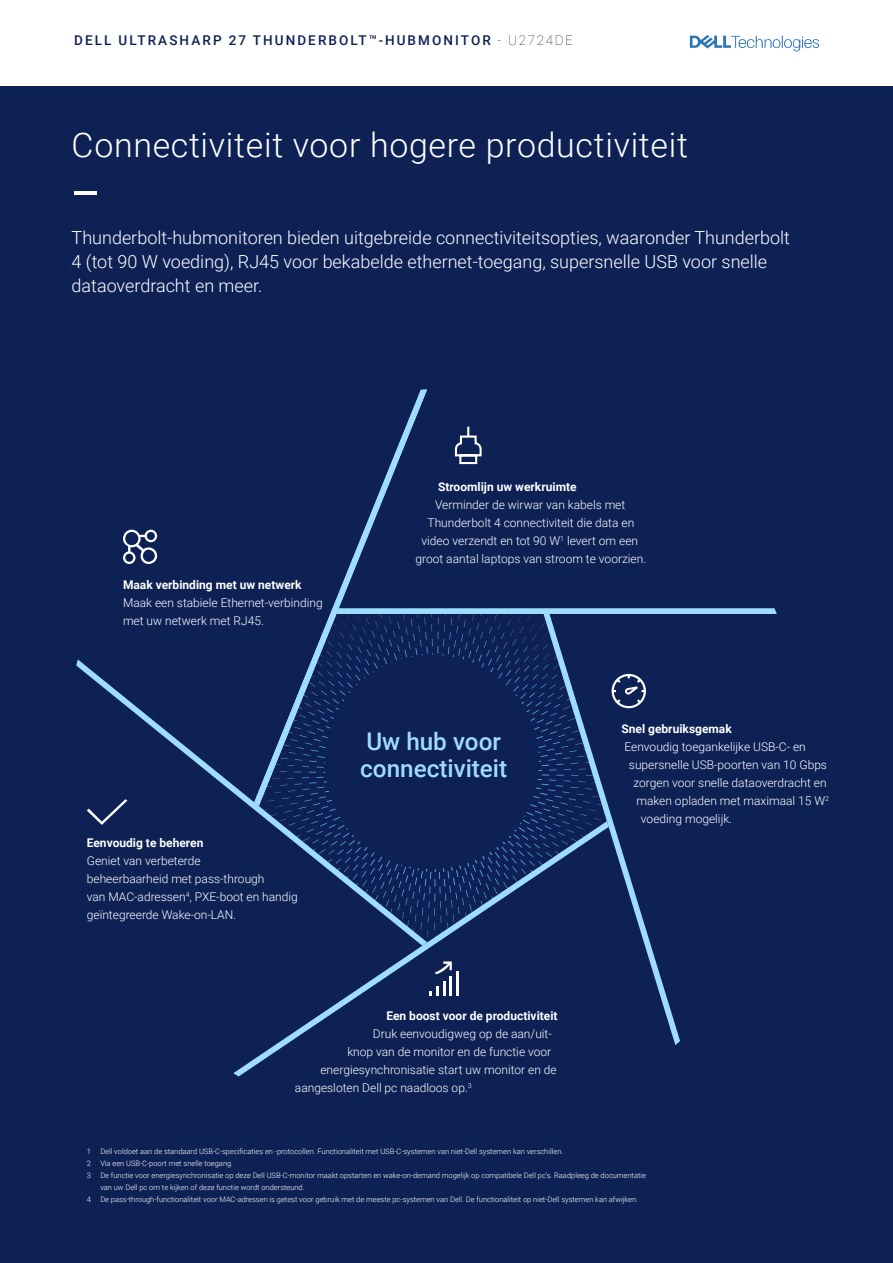
<style>
.page{position:relative;width:893px;height:1263px;background:#fff}
.page>*{position:absolute;margin:0;border:0;box-sizing:border-box;transform-origin:0 0}
.t1{font:300 33.9px "Roboto";letter-spacing:.02em;color:#fff}
.t2{font:500 24.3px/27.2px "Roboto";color:#9fddff}
.t3{font:300 18px/24px "Roboto";color:#fff}
.t4{font:500 13.5px "Roboto";letter-spacing:.155em;color:#0d2155}
.t5{font:300 12px/18px "Roboto";color:#fff}
.t6{font:700 12px "Roboto";color:#fff}
.t7{font:300 7.5px "Roboto";color:#fff}
.s1{font-weight:100}
</style>
<div class="page">
<div style="left:0;top:86px;width:893px;height:1177px;background:#0d2155"></div>
<hr style="left:74px;top:191px;width:23px;height:4px;background:#fff">
<svg style="left:233px;top:946px;width:217px;height:130px"></svg>
<svg style="left:645px;top:946px;width:35px;height:99px"></svg>
<svg style="left:332px;top:389px;width:95px;height:219px"></svg>
<svg style="left:76px;top:659px;width:178px;height:151px"></svg>
<svg style="left:123px;top:530px;width:34px;height:34px"></svg>
<hr style="left:456px;top:971px;width:3px;height:25px;background:#fff">
<hr style="left:450px;top:976px;width:2px;height:20px;background:#fff">
<svg style="left:429px;top:981px;width:16px;height:15px"></svg>
<svg style="left:435px;top:961px;width:17px;height:13px"></svg>
<svg style="left:87px;top:799px;width:40px;height:26px"></svg>
<svg style="left:254px;top:608px;width:523px;height:338px"></svg>
<svg style="left:454px;top:426px;width:28px;height:39px"></svg>
<svg style="left:690px;top:35px;width:129px;height:16px"></svg>
<p class="t4" style="left:74px;top:30px;width:500px">DELL ULTRASHARP 27 THUNDERBOLT™-HUBMONITOR <span class="s1">- U2724DE</span></p>
<h1 class="t1" style="left:72px;top:121px;width:618px">Connectiviteit voor hogere productiviteit</h1>
<h3 class="t3" style="left:72px;top:225px;width:720px">Thunderbolt-hubmonitoren bieden uitgebreide connectiviteitsopties, waaronder Thunderbolt<br>4 (tot 90 W voeding), RJ45 voor bekabelde ethernet-toegang, supersnelle USB voor snelle dataoverdracht en meer.</h3>
<p class="t6" style="left:123px;top:577px;width:180px">Maak verbinding met uw netwerk</p>
<p class="t5" style="left:123px;top:594px;width:201px">Maak een stabiele Ethernet-verbinding met uw netwerk met RJ45.</p>
<p class="t6" style="left:87px;top:834px;width:118px">Eenvoudig te beheren</p>
<p class="t5" style="left:87px;top:851px;width:213px">Geniet van verbeterde<br>beheerbaarheid met pass-through<br>van MAC-adressen<sup>4</sup>, PXE-boot en handig geïntegreerde Wake-on-LAN.</p>
<p class="t6" style="left:438px;top:478px;width:140px">Stroomlijn uw werkruimte</p>
<p class="t5" style="left:415px;top:495px;width:232px;text-align:center">Verminder de wirwar van kabels met Thunderbolt 4 connectiviteit die data en video verzendt en tot 90 W<sup>1</sup> levert om een groot aantal laptops van stroom te voorzien.</p>
<h2 class="t2" style="left:360px;top:727px;width:149px">Uw hub voor connectiviteit</h2>
<p class="t6" style="left:621px;top:720px;width:112px">Snel gebruiksgemak</p>
<p class="t5" style="left:624px;top:737px;width:183px">Eenvoudig toegankelijke USB-C- en</p>
<p class="t5" style="left:629px;top:755px;width:200px">supersnelle USB-poorten van 10 Gbps</p>
<p class="t5" style="left:633px;top:773px;width:195px">zorgen voor snelle dataoverdracht en</p>
<p class="t5" style="left:636px;top:791px;width:194px">maken opladen met maximaal 15 W<sup>2</sup></p>
<p class="t5" style="left:641px;top:809px;width:93px">voeding mogelijk.</p>
<p class="t6" style="left:386px;top:1007px;width:173px">Een boost voor de productiviteit</p>
<p class="t5" style="left:373px;top:1024px;width:180px">Druk eenvoudigweg op de aan/uit-</p>
<p class="t5" style="left:347px;top:1042px;width:205px">knop van de monitor en de functie voor</p>
<p class="t5" style="left:320px;top:1060px;width:238px">energiesynchronisatie start uw monitor en de</p>
<p class="t5" style="left:295px;top:1078px;width:178px">aangesloten Dell pc naadloos op.<sup>3</sup></p>
<p class="t7" style="left:87px;top:1146px;width:478px">1 Dell voldoet aan de standaard USB-C-specificaties en -protocollen. Functionaliteit met USB-C-systemen van niet-Dell systemen kan verschillen.</p>
<p class="t7" style="left:87px;top:1158px;width:148px">2 Via een USB-C-poort met snelle toegang.</p>
<p class="t7" style="left:87px;top:1170px;width:561px">3 De functie voor energiesynchronisatie op deze Dell USB-C-monitor maakt opstarten en wake-on-demand mogelijk op compatibele Dell pc's. Raadpleeg de documentatie</p>
<p class="t7" style="left:100px;top:1182px;width:206px">van uw Dell pc om te kijken of deze functie wordt ondersteund.</p>
<p class="t7" style="left:87px;top:1194px;width:553px">4 De pass-through-functionaliteit voor MAC-adressen is getest voor gebruik met de meeste pc-systemen van Dell. De functionaliteit op niet-Dell systemen kan afwijken.</p>
</div>
